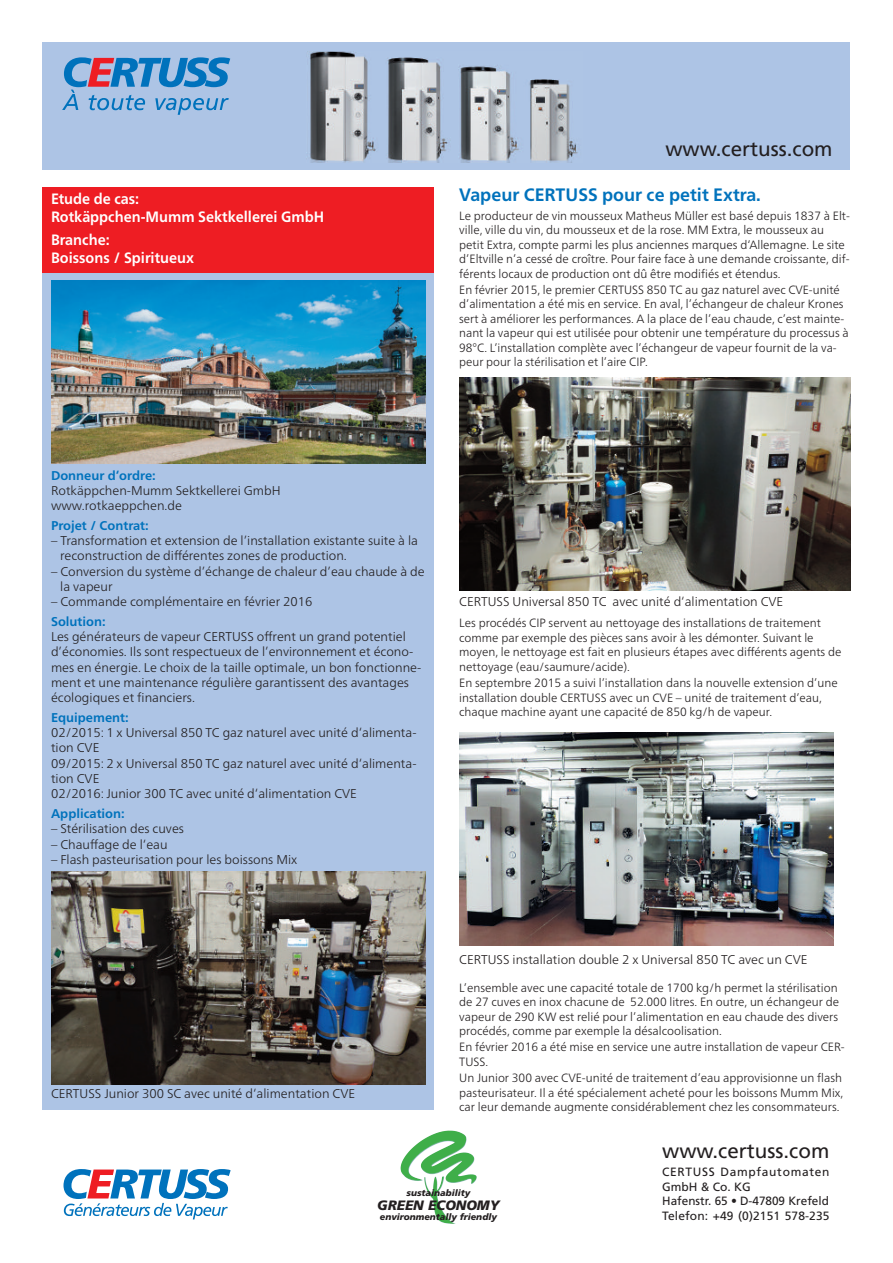
<style>
.page{position:relative;width:893px;height:1263px;background:#fff}
.page>*{position:absolute;margin:0;border:0;box-sizing:border-box;transform-origin:0 0}
.t1{font:20.7px "Frutiger";color:#231f20}
.t2{font:700 18px "Frutiger Neue LTW1 G";color:#0072bc}
.t3{font:700 15px/18px "Frutiger Neue LTW1 G";color:#fff;scale:.95 1}
.t4{font:italic 900 13.65px "Frutiger";color:#231f20}
.t5{font:300 12.75px/15.3px "Frutiger Neue LTW1 G";color:#231f20}
.t6{font:700 12.75px "Frutiger Neue LTW1 G";color:#0072bc}
.t7{font:300 12px/14.4px "Frutiger Neue LTW1 G";color:#231f20}
.t8{font:12px/14.4px "Frutiger";letter-spacing:.01em;color:#231f20}
.t9{font:italic 900 9px "Frutiger";color:#231f20}
</style>
<div class="page">
<div style="left:43px;top:43px;width:807px;height:127px;background:#adc4e5"></div>
<img style="left:307px;top:51px;width:271px;height:111px">
<div style="left:43px;top:272px;width:391px;height:838px;background:#adc4e5"></div>
<div style="left:43px;top:187px;width:391px;height:85px;background:#ee1d23"></div>
<img style="left:51px;top:281px;width:374px;height:182px">
<img style="left:51px;top:872px;width:375px;height:212px">
<svg style="left:62px;top:57px;width:168px;height:58px"></svg>
<svg style="left:64px;top:1169px;width:167px;height:50px"></svg>
<img style="left:445px;top:1131px;width:21px;height:27px">
<img style="left:459px;top:378px;width:391px;height:212px">
<img style="left:459px;top:733px;width:374px;height:212px">
<p class="t3" style="left:51px;top:192px;width:289px">Etude de cas:<br>Rotkäppchen-Mumm Sektkellerei GmbH</p>
<p class="t3" style="left:51px;top:232px;width:152px">Branche:<br>Boissons / Spiritueux</p>
<h1 class="t1" style="left:665px;top:141px;width:169px">www.certuss.com</h1>
<h2 class="t2" style="left:459px;top:188px;width:303px">Vapeur CERTUSS pour ce petit Extra.</h2>
<p class="t7" style="left:459px;top:210px;width:392px">Le producteur de vin mousseux Matheus Müller est basé depuis 1837 à Elt&shy;ville, ville du vin, du mousseux et de la rose. MM Extra, le mousseux au petit Extra, compte parmi les plus anciennes marques d‘Allemagne. Le site d’Eltville n’a cessé de croître. Pour faire face à une demande croissante, dif&shy;férents locaux de production ont dû être modifiés et étendus.</p>
<p class="t7" style="left:459px;top:284px;width:391px">En février 2015, le premier CERTUSS 850 TC au gaz naturel avec CVE-unité d’alimentation a été mis en service. En aval, l’échangeur de chaleur Krones sert à améliorer les performances. A la place de l’eau chaude, c’est mainte&shy;nant la vapeur qui est utilisée pour obtenir une température du processus à 98°C. L’installation complète avec l’échangeur de vapeur fournit de la va&shy;peur pour la stérilisation et l’aire CIP.</p>
<p class="t6" style="left:51px;top:471px;width:106px">Donneur d‘ordre:</p>
<p class="t5" style="left:51px;top:484px;width:231px">Rotkäppchen-Mumm Sektkellerei GmbH www.rotkaeppchen.de</p>
<p class="t6" style="left:51px;top:521px;width:99px">Projet / Contrat:</p>
<p class="t5" style="left:60px;top:534px;width:359px;text-indent:-9px">– Transformation et extension de l’installation existante suite à la reconstruction de différentes zones de production.</p>
<p class="t5" style="left:60px;top:565px;width:366px;text-indent:-9px">– Conversion du système d’échange de chaleur d’eau chaude à de la vapeur</p>
<p class="t5" style="left:51px;top:595px;width:263px">– Commande complémentaire en février 2016</p>
<p class="t6" style="left:51px;top:617px;width:56px">Solution:</p>
<p class="t5" style="left:51px;top:630px;width:372px">Les générateurs de vapeur CERTUSS offrent un grand potentiel d’économies. Ils sont respectueux de l’environnement et écono&shy;mes en énergie. Le choix de la taille optimale, un bon fonctionne&shy;ment et une maintenance régulière garantissent des avantages écologiques et financiers.</p>
<p class="t6" style="left:51px;top:713px;width:79px">Equipement:</p>
<p class="t5" style="left:51px;top:726px;width:367px">02/2015: 1 x Universal 850 TC gaz naturel avec unité d‘alimenta&shy;tion CVE<br>09/2015: 2 x Universal 850 TC gaz naturel avec unité d‘alimenta&shy;tion CVE<br>02/2016: Junior 300 TC avec unité d‘alimentation CVE</p>
<p class="t6" style="left:51px;top:809px;width:75px">Application:</p>
<p class="t5" style="left:51px;top:822px;width:134px">– Stérilisation des cuves</p>
<p class="t5" style="left:51px;top:838px;width:118px">– Chauffage de l‘eau</p>
<p class="t5" style="left:51px;top:853px;width:248px">– Flash pasteurisation pour les boissons Mix</p>
<p class="t5" style="left:51px;top:1087px;width:306px">CERTUSS Junior 300 SC avec unité d‘alimentation CVE</p>
<p class="t5" style="left:459px;top:596px;width:326px">CERTUSS Universal 850 TC avec unité d‘alimentation CVE</p>
<p class="t7" style="left:459px;top:617px;width:384px">Les procédés CIP servent au nettoyage des installations de traitement comme par exemple des pièces sans avoir à les démonter. Suivant le moyen, le nettoyage est fait en plusieurs étapes avec différents agents de nettoyage (eau/saumure/acide).</p>
<p class="t7" style="left:459px;top:677px;width:380px">En septembre 2015 a suivi l’installation dans la nouvelle extension d’une installation double CERTUSS avec un CVE – unité de traitement d’eau, chaque machine ayant une capacité de 850 kg/h de vapeur.</p>
<p class="t5" style="left:459px;top:953px;width:350px">CERTUSS installation double 2 x Universal 850 TC avec un CVE</p>
<p class="t7" style="left:459px;top:982px;width:381px">L’ensemble avec une capacité totale de 1700 kg/h permet la stérilisation de 27 cuves en inox chacune de 52.000 litres. En outre, un échangeur de vapeur de 290 KW est relié pour l’alimentation en eau chaude des divers procédés, comme par exemple la désalcoolisation.</p>
<p class="t7" style="left:459px;top:1041px;width:387px">En février 2016 a été mise en service une autre installation de vapeur CER-<br>TUSS.</p>
<p class="t7" style="left:459px;top:1072px;width:386px;text-align:justify">Un Junior 300 avec CVE-unité de traitement d’eau approvisionne un flash pasteurisateur. Il a été spécialement acheté pour les boissons Mumm Mix, car leur demande augmente considérablement chez les consommateurs.</p>
<p class="t9" style="left:406px;top:1189px;width:65px">sustainability</p>
<p class="t4" style="left:377px;top:1200px;width:124px">GREEN ECONOMY</p>
<p class="t9" style="left:380px;top:1213px;width:119px">environmentally friendly</p>
<h1 class="t1" style="left:662px;top:1142px;width:169px">www.certuss.com</h1>
<p class="t8" style="left:662px;top:1166px;width:169px">CERTUSS Dampfautomaten<br>GmbH &amp; Co. KG<br>Hafenstr. 65 • D-47809 Krefeld<br>Telefon: +49 (0)2151 578-235</p>
</div>
